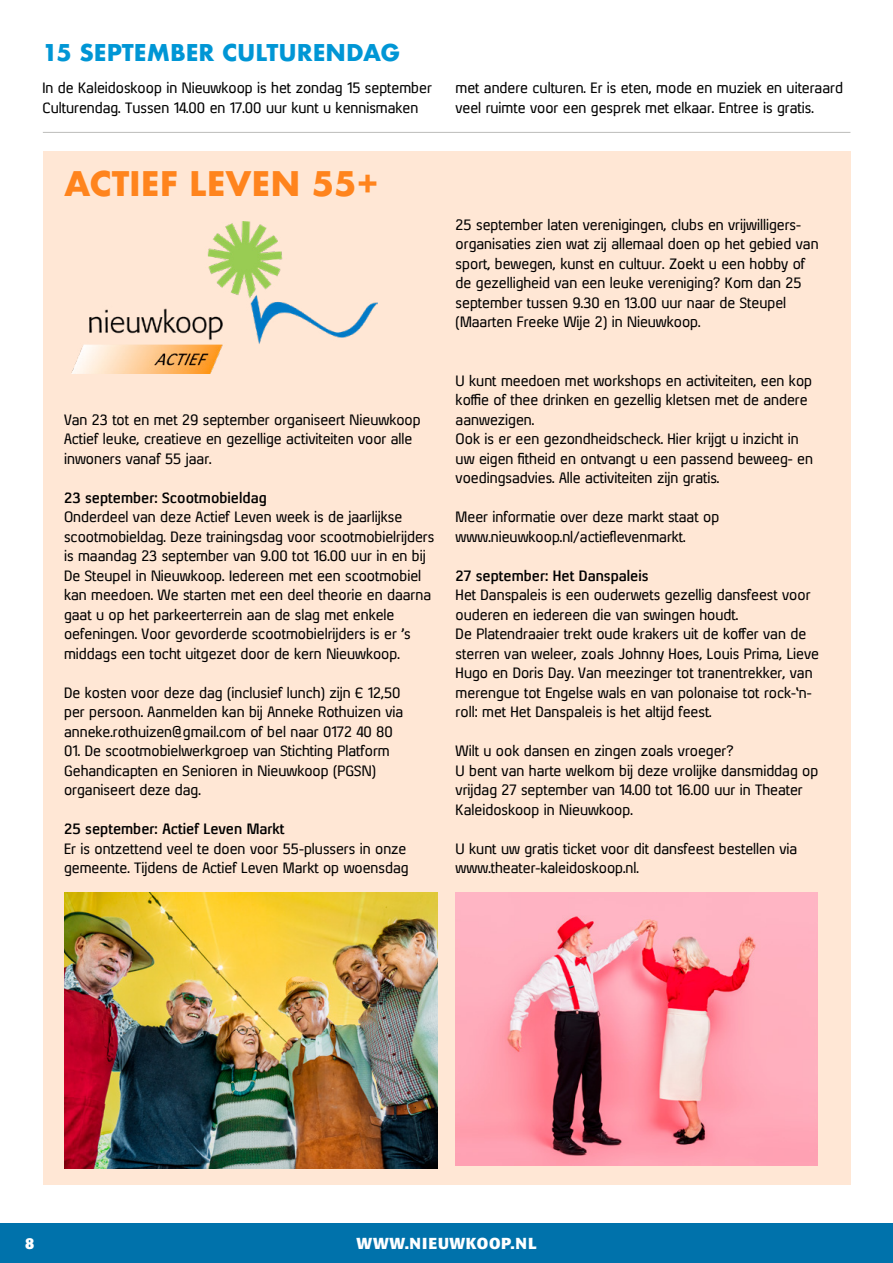
<style>
.page{position:relative;width:893px;height:1263px;background:#fff}
.page>*{position:absolute;margin:0;border:0;box-sizing:border-box;transform-origin:0 0}
.Titel{font:700 33px "Futura";color:#ff841d}
.Titel-2{font:700 22.5px "Futura";color:#0096d5}
.t1{font:700 15.75px "Formata";letter-spacing:.05em;color:#fff}
.Platte_tekst{font:14.25px/19.5px "Xenu";color:#000}
.Tussenkopjes{font:700 14.25px "Xenu";color:#000}
</style>
<div class="page">
<div style="left:43px;top:152px;width:807px;height:1033px;background:#ffe7d5"></div>
<img style="left:72px;top:221px;width:306px;height:153px">
<img style="left:64px;top:893px;width:374px;height:275px">
<img style="left:456px;top:893px;width:362px;height:273px">
<hr style="left:43px;top:132px;width:807px;height:1px;background:#bcbcba">
<div style="left:0;top:1224px;width:893px;height:39px;background:#0072ab"></div>
<p class="Titel-2" style="left:43px;top:36px;width:359px">15 SEPTEMBER CULTURENDAG</p>
<p class="Platte_tekst" style="left:43px;top:78px;width:391px">In de Kaleidoskoop in Nieuwkoop is het zondag 15 september<br>Culturendag. Tussen 14.00 en 17.00 uur kunt u kennismaken</p>
<p class="Platte_tekst" style="left:455px;top:78px;width:389px">met andere culturen. Er is eten, mode en muziek en uiteraard veel ruimte voor een gesprek met elkaar. Entree is gratis.</p>
<p class="Titel" style="left:64px;top:160px;width:316px">ACTIEF LEVEN 55+</p>
<p class="Platte_tekst" style="left:64px;top:409px;width:358px">Van 23 tot en met 29 september organiseert Nieuwkoop<br>Actief leuke, creatieve en gezellige activiteiten voor alle inwoners vanaf 55 jaar.</p>
<p class="Tussenkopjes" style="left:64px;top:489px;width:204px">23 september: Scootmobieldag</p>
<p class="Platte_tekst" style="left:64px;top:507px;width:372px">Onderdeel van deze Actief Leven week is de jaarlijkse scootmobieldag. Deze trainingsdag voor scootmobielrijders is maandag 23 september van 9.00 tot 16.00 uur in en bij De Steupel in Nieuwkoop. Iedereen met een scootmobiel kan meedoen. We starten met een deel theorie en daarna gaat u op het parkeerterrein aan de slag met enkele oefeningen. Voor gevorderde scootmobielrijders is er ’s middags een tocht uitgezet door de kern Nieuwkoop.</p>
<p class="Platte_tekst" style="left:64px;top:682px;width:341px">De kosten voor deze dag (inclusief lunch) zijn € 12,50 per persoon. Aanmelden kan bij Anneke Rothuizen via anneke.rothuizen@gmail.com of bel naar 0172 40 80</p>
<p class="Platte_tekst" style="left:64px;top:741px;width:327px">01. De scootmobielwerkgroep van Stichting Platform<br>Gehandicapten en Senioren in Nieuwkoop (PGSN) organiseert deze dag.</p>
<p class="Tussenkopjes" style="left:64px;top:820px;width:222px">25 september: Actief Leven Markt</p>
<p class="Platte_tekst" style="left:64px;top:838px;width:346px">Er is ontzettend veel te doen voor 55-plussers in onze gemeente. Tijdens de Actief Leven Markt op woensdag</p>
<p class="Platte_tekst" style="left:456px;top:214px;width:364px">25 september laten verenigingen, clubs en vrijwilligers&shy;organisaties zien wat zij allemaal doen op het gebied van sport, bewegen, kunst en cultuur. Zoekt u een hobby of de gezelligheid van een leuke vereniging? Kom dan 25 september tussen 9.30 en 13.00 uur naar de Steupel (Maarten Freeke Wije 2) in Nieuwkoop.</p>
<p class="Platte_tekst" style="left:456px;top:370px;width:358px">U kunt meedoen met workshops en activiteiten, een kop koffie of thee drinken en gezellig kletsen met de andere aanwezigen.</p>
<p class="Platte_tekst" style="left:456px;top:429px;width:359px">Ook is er een gezondheidscheck. Hier krijgt u inzicht in uw eigen fitheid en ontvangt u een passend beweeg- en voedingsadvies. Alle activiteiten zijn gratis.</p>
<p class="Platte_tekst" style="left:456px;top:507px;width:265px">Meer informatie over deze markt staat op www.nieuwkoop.nl/actieflevenmarkt.</p>
<p class="Tussenkopjes" style="left:456px;top:567px;width:194px">27 september: Het Danspaleis</p>
<p class="Platte_tekst" style="left:456px;top:585px;width:356px">Het Danspaleis is een ouderwets gezellig dansfeest voor ouderen en iedereen die van swingen houdt.</p>
<p class="Platte_tekst" style="left:456px;top:624px;width:365px">De Platendraaier trekt oude krakers uit de koffer van de sterren van weleer, zoals Johnny Hoes, Louis Prima, Lieve Hugo en Doris Day. Van meezinger tot tranentrekker, van merengue tot Engelse wals en van polonaise tot rock-‘n&shy;roll: met Het Danspaleis is het altijd feest.</p>
<p class="Platte_tekst" style="left:456px;top:741px;width:280px">Wilt u ook dansen en zingen zoals vroeger?</p>
<p class="Platte_tekst" style="left:456px;top:760px;width:364px">U bent van harte welkom bij deze vrolijke dansmiddag op vrijdag 27 september van 14.00 tot 16.00 uur in Theater<br>Kaleidoskoop in Nieuwkoop.</p>
<p class="Platte_tekst" style="left:456px;top:838px;width:343px">U kunt uw gratis ticket voor dit dansfeest bestellen via www.theater-kaleidoskoop.nl.</p>
<p class="t1" style="left:25px;top:1233px;width:11px">8</p>
<p class="t1" style="left:356px;top:1233px;width:182px">WWW.NIEUWKOOP.NL</p>
</div>
